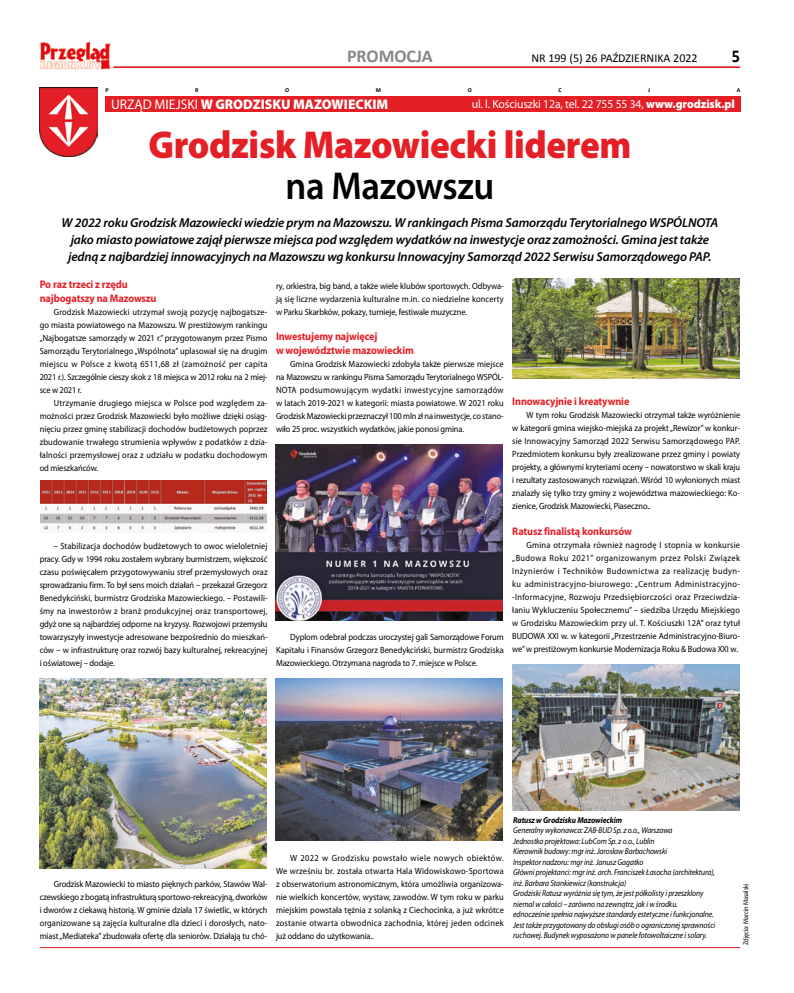
<style>
.page{position:relative;width:794px;height:993px;background:#fff}
.page>*{position:absolute;margin:0;border:0;box-sizing:border-box;transform-origin:0 0}
.t1{font:900 39px "Myriad Pro";letter-spacing:-.01em;color:#e51f26;scale:.94 1}
.t2{font:600 39px "Myriad Pro";letter-spacing:-.01em;color:#000;scale:.94 1}
.t3{font:700 18px "Calibri";color:#878787}
.t4{font:700 18px "Calibri";color:#000;scale:.9 1}
.t5{font:900 14px "Myriad Pro";color:#fff}
.t6{font:italic 600 13px/17px "Myriad Pro";letter-spacing:-.01em;color:#000;text-align:center}
.t7{font:12px "Myriad Pro";letter-spacing:-.01em;color:#fff}
.t8{font:12px "Calibri";color:#000}
.t9{font:700 11px/14px "Myriad Pro";letter-spacing:-.01em;color:#e51f26;scale:.93 1}
.t10{font:9px/13px "Myriad Pro";letter-spacing:-.01em;color:#000;text-align:justify;scale:.93 1}
.t11{font:italic 8.5px/10.5px "Myriad Pro";letter-spacing:-.01em;color:#000;scale:.9 1}
.t12{font:italic 700 8.5px "Myriad Pro";letter-spacing:-.01em;color:#000;scale:.9 1}
.t13{font:7px "Myriad Pro";letter-spacing:-.01em;color:#000;scale:.9 1}
.t14{font:700 6px "Calibri";color:#000}
.s1{font-weight:400}
.s2{font-weight:900}
</style>
<div class="page">
<hr style="left:113px;top:66px;width:627px;height:2px;background:#e30613">
<img style="left:39px;top:43px;width:71px;height:27px">
<img style="left:40px;top:88px;width:57px;height:69px">
<div style="left:105px;top:96px;width:635px;height:16px;background:#e51f26"></div>
<img style="left:276px;top:444px;width:226px;height:176px">
<img style="left:40px;top:481px;width:226px;height:51px">
<img style="left:40px;top:678px;width:226px;height:189px">
<img style="left:276px;top:678px;width:226px;height:161px">
<img style="left:513px;top:279px;width:226px;height:99px">
<img style="left:513px;top:664px;width:226px;height:146px">
<hr style="left:40px;top:946px;width:700px;height:1px;background:#e51f26">
<h2 class="t3" style="left:347px;top:45px;width:87px">PROMOCJA</h2>
<h3 class="t8" style="left:531px;top:51px;width:168px">NR 199 (5) 26 PAŹDZIERNIKA 2022</h3>
<h2 class="t4" style="left:731px;top:45px;width:11px">5</h2>
<p class="t14" style="left:105px;top:87px;width:5px">P</p>
<p class="t14" style="left:195px;top:87px;width:5px">R</p>
<p class="t14" style="left:285px;top:87px;width:6px">O</p>
<p class="t14" style="left:376px;top:87px;width:7px">M</p>
<p class="t14" style="left:467px;top:87px;width:6px">O</p>
<p class="t14" style="left:558px;top:87px;width:5px">C</p>
<p class="t14" style="left:648px;top:87px;width:3px">J</p>
<p class="t14" style="left:736px;top:87px;width:5px">A</p>
<h3 class="t5" style="left:111px;top:96px;width:279px"><span class="s1">URZĄD MIEJSKI</span> W GRODZISKU MAZOWIECKIM</h3>
<h3 class="t7" style="left:472px;top:97px;width:264px">ul. l. Kościuszki 12a, tel. 22 755 55 34, <span class="s2">www.grodzisk.pl</span></h3>
<h1 class="t1" style="left:148px;top:123px;width:515px">Grodzisk Mazowiecki liderem</h1>
<h1 class="t2" style="left:285px;top:164px;width:224px">na Mazowszu</h1>
<p class="t6" style="left:62px;top:214px;width:658px">W 2022 roku Grodzisk Mazowiecki wiedzie prym na Mazowszu. W rankingach Pisma Samorządu Terytorialnego WSPÓLNOTA jako miasto powiatowe zajął pierwsze miejsca pod względem wydatków na inwestycje oraz zamożności. Gmina jest także jedną z najbardziej innowacyjnych na Mazowszu wg konkursu Innowacyjny Samorząd 2022 Serwisu Samorządowego PAP.</p>
<p class="t9" style="left:40px;top:277px;width:127px">Po raz trzeci z rzędu najbogatszy na Mazowszu</p>
<p class="t10" style="left:40px;top:305px;width:246px;text-indent:14px">Grodzisk Mazowiecki utrzymał swoją pozycję najbogatsze&shy;go miasta powiatowego na Mazowszu. W prestiżowym rankingu „Najbogatsze samorządy w 2021 r.” przygotowanym przez Pismo Samorządu Terytorialnego „Wspólnota” uplasował się na drugim miejscu w Polsce z kwotą 6511,68 zł (zamożność per capita 2021 r.). Szczególnie cieszy skok z 18 miejsca w 2012 roku na 2 miej&shy;sce w 2021 r.</p>
<p class="t10" style="left:40px;top:396px;width:246px;text-indent:14px">Utrzymanie drugiego miejsca w Polsce pod względem za&shy;możności przez Grodzisk Mazowiecki było możliwe dzięki osiąg&shy;nięciu przez gminę stabilizacji dochodów budżetowych poprzez zbudowanie trwałego strumienia wpływów z podatków z dzia&shy;łalności przemysłowej oraz z udziału w podatku dochodowym od mieszkańców.</p>
<p class="t10" style="left:276px;top:279px;width:246px">ry, orkiestra, big band, a także wiele klubów sportowych. Odbywa&shy;ją się liczne wydarzenia kulturalne m.in. co niedzielne koncerty w Parku Skarbków, pokazy, turnieje, festiwale muzyczne.</p>
<p class="t9" style="left:276px;top:329px;width:150px">Inwestujemy najwięcej<br>w województwie mazowieckim</p>
<p class="t10" style="left:276px;top:357px;width:246px;text-indent:14px">Gmina Grodzisk Mazowiecki zdobyła także pierwsze miejsce na Mazowszu w rankingu Pisma Samorządu Terytorialnego WSPÓL-NOTA podsumowującym wydatki inwestycyjne samorządów w latach 2019-2021 w kategorii: miasta powiatowe. W 2021 roku Grodzisk Mazowiecki przeznaczył 100 mln zł na inwestycje, co stano&shy;wiło 25 proc. wszystkich wydatków, jakie ponosi gmina.</p>
<p class="t10" style="left:40px;top:539px;width:247px;text-indent:14px">– Stabilizacja dochodów budżetowych to owoc wieloletniej pracy. Gdy w 1994 roku zostałem wybrany burmistrzem, większość czasu poświęcałem przygotowywaniu stref przemysłowych oraz sprowadzaniu firm. To był sens moich działań – przekazał Grzegorz Benedykciński, burmistrz Grodziska Mazowieckiego. – Postawili&shy;śmy na inwestorów z branż produkcyjnej oraz transportowej, gdyż one są najbardziej odporne na kryzysy. Rozwojowi przemysłu towarzyszyły inwestycje adresowane bezpośrednio do mieszkań&shy;ców – w infrastrukturę oraz rozwój bazy kulturalnej, rekreacyjnej i oświatowej – dodaje.</p>
<p class="t10" style="left:276px;top:630px;width:246px;text-indent:14px">Dyplom odebrał podczas uroczystej gali Samorządowe Forum Kapitału i Finansów Grzegorz Benedykciński, burmistrz Grodziska Mazowieckiego. Otrzymana nagroda to 7. miejsce w Polsce.</p>
<p class="t9" style="left:512px;top:394px;width:127px">Innowacyjnie i kreatywnie</p>
<p class="t10" style="left:512px;top:408px;width:246px;text-indent:14px">W tym roku Grodzisk Mazowiecki otrzymał także wyróżnienie w kategorii gmina wiejsko-miejska za projekt „Rewizor” w konkur&shy;sie Innowacyjny Samorząd 2022 Serwisu Samorządowego PAP.<br>Przedmiotem konkursu były zrealizowane przez gminy i powiaty projekty, a głównymi kryteriami oceny – nowatorstwo w skali kraju i rezultaty zastosowanych rozwiązań. Wśród 10 wyłonionych miast znalazły się tylko trzy gminy z województwa mazowieckiego: Ko&shy;zienice, Grodzisk Mazowiecki, Piaseczno..</p>
<p class="t9" style="left:512px;top:524px;width:130px">Ratusz finalistą konkursów</p>
<p class="t10" style="left:512px;top:538px;width:246px;text-indent:14px">Gmina otrzymała również nagrodę I stopnia w konkursie „Budowa Roku 2021” organizowanym przez Polski Związek Inżynierów i Techników Budownictwa za realizację budyn&shy;ku administracyjno-biurowego: „Centrum Administracyjno--Informacyjne, Rozwoju Przedsiębiorczości oraz Przeciwdzia&shy;łaniu Wykluczeniu Społecznemu” – siedziba Urzędu Miejskiego w Grodzisku Mazowieckim przy ul. T. Kościuszki 12A” oraz tytuł BUDOWA XXI w. w kategorii „Przestrzenie Administracyjno-Biuro&shy;we” w prestiżowym konkursie Modernizacja Roku &amp; Budowa XXI w.</p>
<p class="t10" style="left:40px;top:877px;width:246px;text-indent:14px">Grodzisk Mazowiecki to miasto pięknych parków, Stawów Wal&shy;czewskiego z bogatą infrastrukturą sportowo-rekreacyjną, dworków i dworów z ciekawą historią. W gminie działa 17 świetlic, w których organizowane są zajęcia kulturalne dla dzieci i dorosłych, nato&shy;miast „Mediateka” zbudowała ofertę dla seniorów. Działają tu chó-</p>
<p class="t10" style="left:276px;top:851px;width:247px;text-indent:14px">W 2022 w Grodzisku powstało wiele nowych obiektów.<br>We wrześniu br. została otwarta Hala Widowiskowo-Sportowa z obserwatorium astronomicznym, która umożliwia organizowa&shy;nie wielkich koncertów, wystaw, zawodów. W tym roku w parku miejskim powstała tężnia z solanką z Ciechocinka, a już wkrótce zostanie otwarta obwodnica zachodnia, której jeden odcinek już oddano do użytkowania..</p>
<p class="t12" style="left:513px;top:813px;width:122px">Ratusz w Grodzisku Mazowieckim</p>
<p class="t11" style="left:513px;top:824px;width:226px">Generalny wykonawca: ZAB-BUD Sp. z o.o., Warszawa<br>Jednostka projektowa: LubCom Sp. z o.o., Lublin<br>Kierownik budowy: mgr inż. Jarosław Barbachowski<br>Inspektor nadzoru: mgr inż. Janusz Gagatko<br>Główni projektanci: mgr inż. arch. Franciszek Łasocha (architektura), inż. Barbara Stankiewicz (konstrukcja)<br>Grodziski Ratusz wyróżnia się tym, że jest półkolisty i przeszklony niemal w całości – zarówno na zewnątrz, jak i w środku. ednocześnie spełnia najwyższe standardy estetyczne i funkcjonalne.<br>Jest także przygotowany do obsługi osób o ograniczonej sprawności ruchowej. Budynek wyposażono w panele fotowoltaiczne i solary.</p>
<p class="t13" style="left:742px;top:944px;width:70px;rotate:-90deg">Zdjęcia: Marcin Masalski</p>
</div>
